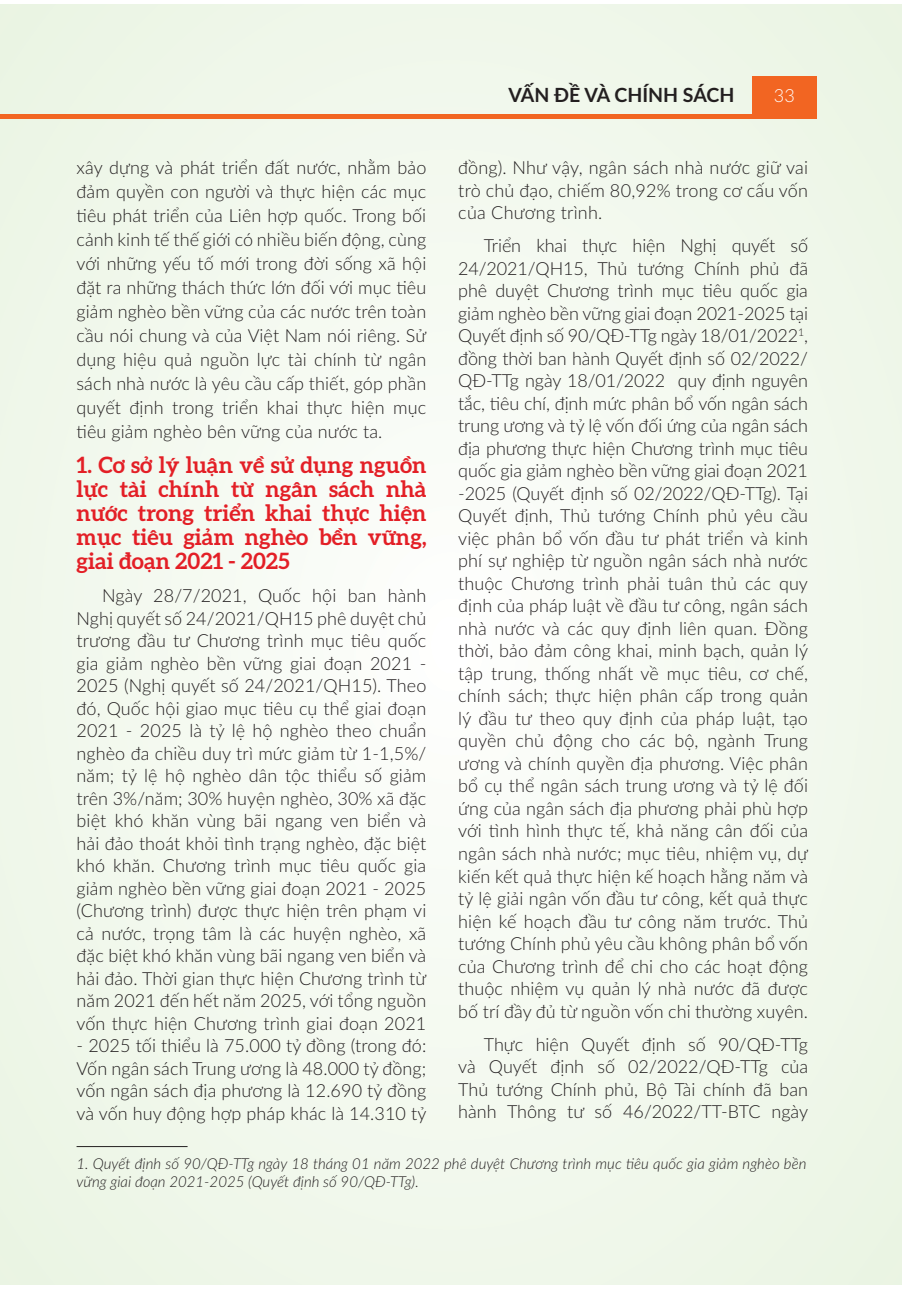
<style>
.page{position:relative;width:906px;height:1289px;background:#fff}
.page>*{position:absolute;margin:0;border:0;box-sizing:border-box;transform-origin:0 0}
.t1{font:700 22.5px/24px "SVN Aleo";color:#e31f26;text-align:justify}
.t2{font:700 19.5px "Lato";color:#231f20}
.t3{font:300 18px/22.5px "Lato";letter-spacing:.005em;color:#231f20;text-align:justify}
.t4{font:300 18px "Lato";color:#fff}
.t5{font:italic 300 15px/18px "Lato";color:#231f20}
</style>
<div class="page">
<div style="left:0;top:4px;width:901px;height:1280px;background:#f2f8ee"></div>
<div style="left:752px;top:76px;width:64px;height:43px;background:#f26522"></div>
<hr style="left:0;top:115px;width:752px;height:4px;background:#f26522">
<hr style="left:77px;top:1146px;width:111px;height:1px;background:#231f20">
<p class="t3" style="left:77px;top:155px;width:351px;line-height:24px">xây dựng và phát triển đất nước, nhằm bảo đảm quyền con người và thực hiện các mục tiêu phát triển của Liên hợp quốc. Trong bối cảnh kinh tế thế giới có nhiều biến động, cùng với những yếu tố mới trong đời sống xã hội đặt ra những thách thức lớn đối với mục tiêu giảm nghèo bền vững của các nước trên toà n cầ u nói chung và của Việt Nam nói riêng. Sử dụng hiệu quả nguồn lực tài chính từ ngân sách nhà nước là yêu cầu cấp thiết, góp phần quyết định trong triển khai thực hiện mục tiêu giảm nghèo bên vững của nước ta.</p>
<p class="t1" style="left:77px;top:451px;width:351px">1. Cơ sở lý luận về sử dụng nguồn lực tài chính từ ngân sách nhà nước trong triển khai thực hiện mục tiêu giảm nghèo bền vững, giai đoạn 2021 - 2025</p>
<p class="t3" style="left:77px;top:583px;width:351px;text-indent:26px">Ngày 28/7/2021, Quốc hội ban hành Nghị quyết số 24/2021/QH15 phê duyệt chủ trương đầu tư Chương trình mục tiêu quốc gia giảm nghèo bền vững giai đoạn 2021 - 2025 (Nghị quyết số 24/2021/QH15). Theo đó, Quốc hội giao mục tiêu cụ thể giai đoạn 2021 - 2025 là tỷ lệ hộ nghèo theo chuẩn nghèo đa chiều duy trì mức giảm từ 1-1,5%/ năm; tỷ lệ hộ nghèo dân tộc thiểu số giảm trên 3%/năm; 30% huyện nghèo, 30% xã đặc biệt khó khăn vùng bãi ngang ven biển và hải đảo thoát khỏi tình trạng nghèo, đặc biệt khó khăn. Chương trình mục tiêu quốc gia giảm nghèo bền vững giai đoạn 2021 - 2025 (Chương trình) được thực hiện trên phạm vi cả nước, trọng tâm là các huyện nghèo, xã đặc biệt khó khăn vùng bãi ngang ven biển và hải đảo. Thời gian thực hiện Chương trình từ năm 2021 đến hết năm 2025, với tổng nguồn vốn thực hiện Chương trình giai đoạn 2021</p>
<p class="t3" style="left:77px;top:1033px;width:351px">- 2025 tối thiểu là 75.000 tỷ đồng (trong đó:<br>Vốn ngân sách Trung ương là 48.000 tỷ đồng; vốn ngân sách địa phương là 12.690 tỷ đồng và vốn huy động hợp pháp khác là 14.310 tỷ</p>
<p class="t2" style="left:508px;top:80px;width:227px">VẤN ĐỀ VÀ CHÍNH SÁCH</p>
<p class="t4" style="left:774px;top:83px;width:22px">33</p>
<p class="t3" style="left:458px;top:156px;width:351px">đồng). Như vậy, ngân sách nhà nước giữ vai trò chủ đạo, chiếm 80,92% trong cơ cấu vốn của Chương trình.</p>
<p class="t3" style="left:458px;top:234px;width:351px;text-indent:26px">Triển khai thực hiện Nghị quyết số 24/2021/QH15, Thủ tướng Chính phủ đã phê duyệt Chương trình mục tiêu quốc gia giảm nghèo bền vững giai đoạn 2021-2025 tại Quyết định số 90/QĐ-TTg ngày 18/01/2022<sup>1</sup>, đồng thời ban hành Quyết định số 02/2022/ QĐ-TTg ngày 18/01/2022 quy định nguyên tắc, tiêu chí, định mức phân bổ vốn ngân sách trung ương và tỷ lệ vốn đối ứng của ngân sách địa phương thực hiện Chương trình mục tiêu quốc gia giảm nghèo bền vững giai đoạn 2021 -2025 (Quyết định số 02/2022/QĐ-TTg). Tại Quyết định, Thủ tướng Chính phủ yêu cầu việc phân bổ vốn đầu tư phát triển và kinh phí sự nghiệp từ nguồn ngân sách nhà nước thuộc Chương trình phải tuân thủ các quy định của pháp luật về đầu tư công, ngân sách nhà nước và các quy định liên quan. Đồng thời, bảo đảm công khai, minh bạch, quản lý tập trung, thống nhất về mục tiêu, cơ chế, chính sách; thực hiện phân cấp trong quản lý đầu tư theo quy định của pháp luật, tạo quyền chủ động cho các bộ, ngành Trung ương và chính quyền địa phương. Việc phân bổ cụ thể ngân sách trung ương và tỷ lệ đối ứng của ngân sách địa phương phải phù hợp với tình hình thực tế, khả năng cân đối của ngân sách nhà nước; mục tiêu, nhiệm vụ, dự kiến kết quả thực hiện kế hoạch hằng năm và tỷ lệ giải ngân vốn đầu tư công, kết quả thực hiện kế hoạch đầu tư công năm trước. Thủ tướng Chính phủ yêu cầu không phân bổ vốn của Chương trình để chi cho các hoạt động thuộc nhiệm vụ quản lý nhà nước đã được bố trí đầy đủ từ nguồn vốn chi thường xuyên.</p>
<p class="t3" style="left:458px;top:1032px;width:351px;text-indent:26px">Thực hiện Quyết định số 90/QĐ-TTg và Quyết định số 02/2022/QĐ-TTg của Thủ tướng Chính phủ, Bộ Tài chính đã ban hành Thông tư số 46/2022/TT-BTC ngày</p>
<p class="t5" style="left:77px;top:1154px;width:731px">1. Quyết định số 90/QĐ-TTg ngày 18 tháng 01 năm 2022 phê duyệt Chương trình mục tiêu quốc gia giảm nghèo bền vững giai đoạn 2021-2025 (Quyết định số 90/QĐ-TTg).</p>
</div>
